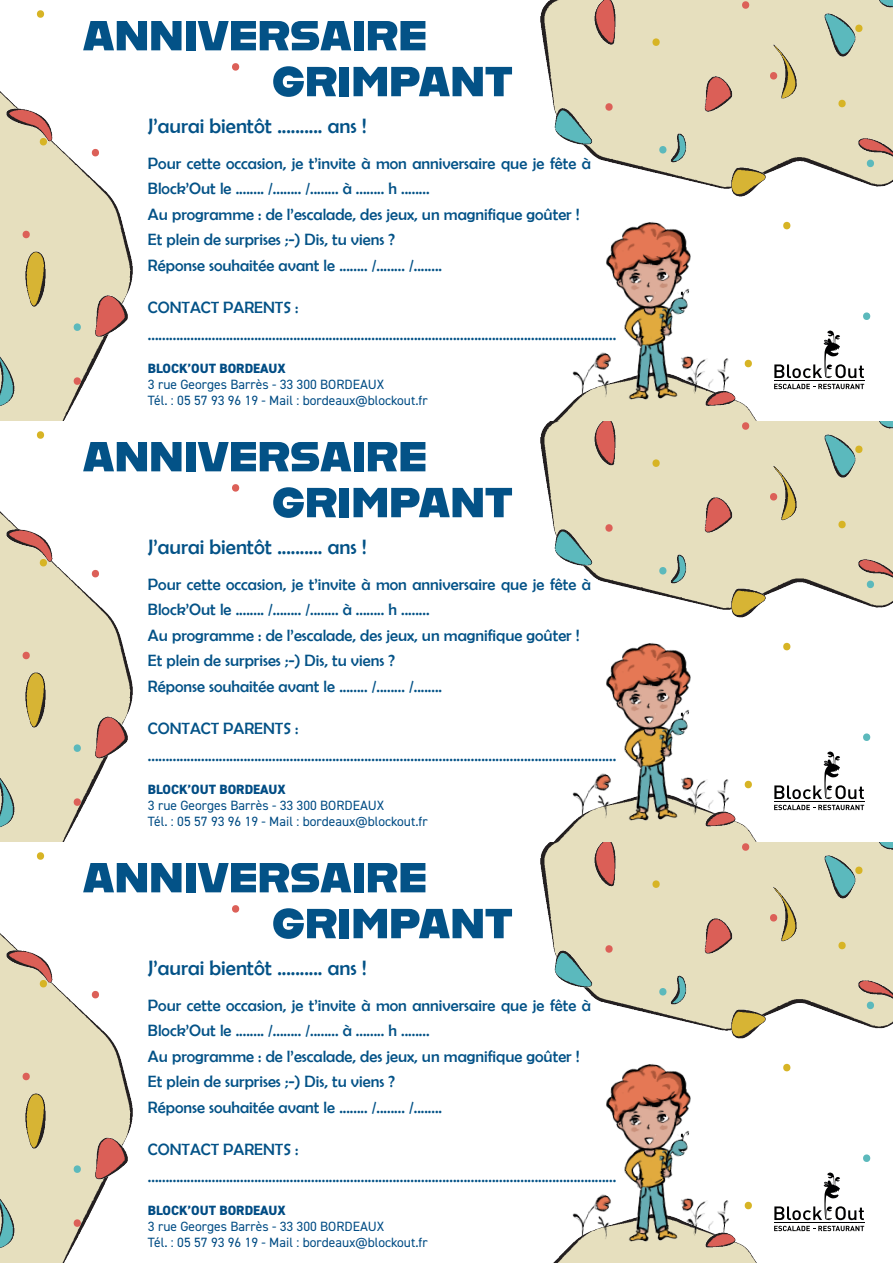
<style>
.page{position:relative;width:893px;height:1263px;background:#fff}
.page>*{position:absolute;margin:0;border:0;box-sizing:border-box;transform-origin:0 0}
.t1{font:21px "Berlin Sans FB";color:#035287}
.t2{font:16.5px/25.3px "Berlin Sans FB";color:#035287}
.t3{font:13.5px/16.2px "DIN2014";color:#004c84}
.t4{font:800 13.5px "DIN2014";color:#004c84}
</style>
<div class="page">
<img style="left:0;top:50px;width:187px;height:363px">
<img style="left:487px;top:0;width:232px;height:97px">
<img style="left:740px;top:153px;width:64px;height:77px">
<img style="left:541px;top:0;width:129px;height:79px">
<img style="left:646px;top:79px;width:94px;height:103px">
<svg style="left:863px;top:312px;width:8px;height:8px"></svg>
<svg style="left:782px;top:222px;width:10px;height:7px"></svg>
<svg style="left:232px;top:63px;width:8px;height:8px"></svg>
<div style="left:719px;top:0;width:85px;height:153px;background:#e6dfbe"></div>
<img style="left:0;top:361px;width:68px;height:60px">
<img style="left:771px;top:0;width:122px;height:111px">
<svg style="left:36px;top:10px;width:9px;height:8px"></svg>
<img style="left:501px;top:55px;width:145px;height:116px">
<img style="left:804px;top:84px;width:89px;height:103px">
<img style="left:0;top:54px;width:107px;height:141px">
<img style="left:0;top:198px;width:100px;height:163px">
<div style="left:651px;top:22px;width:135px;height:144px;background:#e6dfbe"></div>
<img style="left:41px;top:241px;width:141px;height:150px">
<img style="left:553px;top:182px;width:221px;height:239px">
<svg style="left:774px;top:331px;width:90px;height:47px"></svg>
<hr style="left:774px;top:380px;width:90px;height:1px;background:#000001">
<svg style="left:774px;top:384px;width:90px;height:5px"></svg>
<svg style="left:83px;top:21px;width:99px;height:29px"></svg>
<div style="left:186px;top:21px;width:9px;height:29px;background:#035287"></div>
<svg style="left:198px;top:21px;width:153px;height:29px"></svg>
<div style="left:354px;top:21px;width:10px;height:29px;background:#035287"></div>
<svg style="left:368px;top:21px;width:57px;height:29px"></svg>
<svg style="left:273px;top:66px;width:63px;height:31px"></svg>
<div style="left:340px;top:67px;width:9px;height:29px;background:#035287"></div>
<svg style="left:354px;top:67px;width:158px;height:29px"></svg>
<img style="left:0;top:471px;width:187px;height:363px">
<img style="left:487px;top:421px;width:232px;height:97px">
<img style="left:740px;top:574px;width:64px;height:77px">
<img style="left:541px;top:421px;width:129px;height:79px">
<img style="left:646px;top:500px;width:94px;height:103px">
<svg style="left:863px;top:733px;width:8px;height:8px"></svg>
<svg style="left:782px;top:643px;width:10px;height:7px"></svg>
<svg style="left:232px;top:484px;width:8px;height:8px"></svg>
<div style="left:719px;top:421px;width:85px;height:153px;background:#e6dfbe"></div>
<img style="left:0;top:782px;width:68px;height:60px">
<img style="left:771px;top:421px;width:122px;height:111px">
<svg style="left:36px;top:431px;width:9px;height:8px"></svg>
<img style="left:501px;top:475px;width:145px;height:117px">
<img style="left:804px;top:505px;width:89px;height:103px">
<img style="left:0;top:475px;width:107px;height:141px">
<img style="left:0;top:619px;width:100px;height:163px">
<div style="left:651px;top:443px;width:135px;height:144px;background:#e6dfbe"></div>
<img style="left:41px;top:662px;width:141px;height:150px">
<img style="left:553px;top:603px;width:221px;height:239px">
<svg style="left:774px;top:751px;width:90px;height:48px"></svg>
<hr style="left:774px;top:801px;width:90px;height:1px;background:#000001">
<svg style="left:774px;top:805px;width:90px;height:5px"></svg>
<svg style="left:83px;top:442px;width:99px;height:29px"></svg>
<div style="left:186px;top:442px;width:9px;height:29px;background:#035287"></div>
<svg style="left:198px;top:442px;width:153px;height:29px"></svg>
<div style="left:354px;top:442px;width:10px;height:29px;background:#035287"></div>
<svg style="left:368px;top:442px;width:57px;height:29px"></svg>
<svg style="left:273px;top:487px;width:63px;height:31px"></svg>
<div style="left:340px;top:488px;width:9px;height:29px;background:#035287"></div>
<svg style="left:354px;top:488px;width:158px;height:29px"></svg>
<img style="left:0;top:892px;width:187px;height:363px">
<img style="left:487px;top:842px;width:232px;height:97px">
<img style="left:740px;top:995px;width:64px;height:77px">
<img style="left:541px;top:842px;width:129px;height:79px">
<img style="left:646px;top:921px;width:94px;height:102px">
<svg style="left:863px;top:1154px;width:8px;height:8px"></svg>
<svg style="left:782px;top:1064px;width:10px;height:7px"></svg>
<svg style="left:232px;top:905px;width:8px;height:8px"></svg>
<div style="left:719px;top:842px;width:85px;height:153px;background:#e6dfbe"></div>
<img style="left:0;top:1203px;width:68px;height:60px">
<img style="left:771px;top:842px;width:122px;height:111px">
<svg style="left:36px;top:852px;width:9px;height:8px"></svg>
<img style="left:501px;top:896px;width:145px;height:117px">
<img style="left:804px;top:926px;width:89px;height:103px">
<img style="left:0;top:896px;width:107px;height:141px">
<img style="left:0;top:1040px;width:100px;height:163px">
<div style="left:651px;top:864px;width:135px;height:144px;background:#e6dfbe"></div>
<img style="left:41px;top:1083px;width:141px;height:150px">
<img style="left:553px;top:1023px;width:221px;height:240px">
<svg style="left:774px;top:1172px;width:90px;height:48px"></svg>
<hr style="left:774px;top:1222px;width:90px;height:1px;background:#000001">
<svg style="left:774px;top:1226px;width:90px;height:5px"></svg>
<svg style="left:83px;top:863px;width:99px;height:29px"></svg>
<div style="left:186px;top:863px;width:9px;height:29px;background:#035287"></div>
<svg style="left:198px;top:863px;width:153px;height:29px"></svg>
<div style="left:354px;top:863px;width:10px;height:29px;background:#035287"></div>
<svg style="left:368px;top:863px;width:57px;height:29px"></svg>
<svg style="left:273px;top:908px;width:63px;height:31px"></svg>
<div style="left:340px;top:909px;width:9px;height:29px;background:#035287"></div>
<svg style="left:354px;top:909px;width:158px;height:29px"></svg>
<p class="t1" style="left:148px;top:114px;width:220px">J’aurai bientôt .......... ans !</p>
<p class="t2" style="left:148px;top:151px;width:445px">Pour cette occasion, je t’invite à mon anniversaire que je fête à Block’Out le ........ /........ /........ à ........ h ........<br>Au programme : de l’escalade, des jeux, un magnifique goûter !<br>Et plein de surprises ;-) Dis, tu viens ?<br>Réponse souhaitée avant le ........ /........ /........</p>
<p class="t2" style="left:148px;top:294px;width:470px;line-height:26.8px">CONTACT PARENTS : ....................................................................................................................................</p>
<p class="t4" style="left:148px;top:359px;width:139px">BLOCK’OUT BORDEAUX</p>
<p class="t3" style="left:148px;top:376px;width:281px">3 rue Georges Barrès - 33 300 BORDEAUX<br>Tél. : 05 57 93 96 19 - Mail : bordeaux@blockout.fr</p>
<p class="t1" style="left:148px;top:535px;width:220px">J’aurai bientôt .......... ans !</p>
<p class="t2" style="left:148px;top:571px;width:445px">Pour cette occasion, je t’invite à mon anniversaire que je fête à Block’Out le ........ /........ /........ à ........ h ........<br>Au programme : de l’escalade, des jeux, un magnifique goûter !<br>Et plein de surprises ;-) Dis, tu viens ?<br>Réponse souhaitée avant le ........ /........ /........</p>
<p class="t2" style="left:148px;top:715px;width:470px;line-height:26.8px">CONTACT PARENTS : ....................................................................................................................................</p>
<p class="t4" style="left:148px;top:780px;width:139px">BLOCK’OUT BORDEAUX</p>
<p class="t3" style="left:148px;top:797px;width:281px">3 rue Georges Barrès - 33 300 BORDEAUX<br>Tél. : 05 57 93 96 19 - Mail : bordeaux@blockout.fr</p>
<p class="t1" style="left:148px;top:956px;width:220px">J’aurai bientôt .......... ans !</p>
<p class="t2" style="left:148px;top:992px;width:445px">Pour cette occasion, je t’invite à mon anniversaire que je fête à Block’Out le ........ /........ /........ à ........ h ........<br>Au programme : de l’escalade, des jeux, un magnifique goûter !<br>Et plein de surprises ;-) Dis, tu viens ?<br>Réponse souhaitée avant le ........ /........ /........</p>
<p class="t2" style="left:148px;top:1136px;width:470px;line-height:26.8px">CONTACT PARENTS : ....................................................................................................................................</p>
<p class="t4" style="left:148px;top:1201px;width:139px">BLOCK’OUT BORDEAUX</p>
<p class="t3" style="left:148px;top:1218px;width:281px">3 rue Georges Barrès - 33 300 BORDEAUX<br>Tél. : 05 57 93 96 19 - Mail : bordeaux@blockout.fr</p>
</div>
